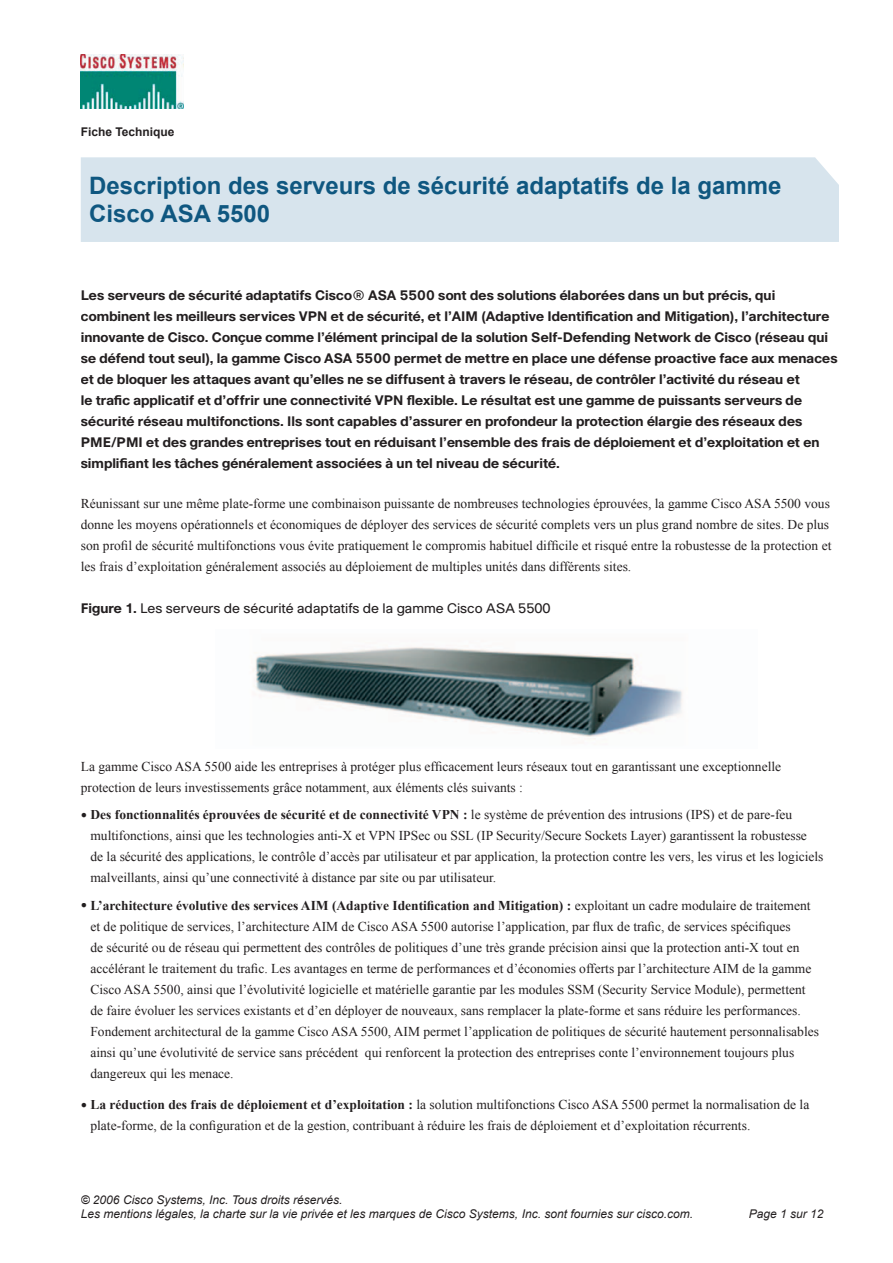
<style>
.page{position:relative;width:893px;height:1263px;background:#fff}
.page>*{position:absolute;margin:0;border:0;box-sizing:border-box;transform-origin:0 0}
.t1{font:700 24px/28.8px "Arial";color:#0f5780}
.t2{font:13.5px/21px "Times New Roman";color:#231f20}
.t3{font:700 13.5px/21px "Cisco";color:#231f20}
.t4{font:13.5px "Cisco";color:#231f20}
.t5{font:italic 12px/14.4px "Arial";color:#231f20}
.t6{font:700 12px "Arial";color:#231f20}
.s1{font-weight:700}
.s2{font-size:18px}
</style>
<div class="page">
<img style="left:81px;top:54px;width:102px;height:54px">
<div style="left:81px;top:157px;width:758px;height:85px;background:#d7e4ed"></div>
<img style="left:253px;top:647px;width:430px;height:93px">
<p class="t6" style="left:81px;top:125px;width:95px">Fiche Technique</p>
<h1 class="t1" style="left:89px;top:171px;width:694px">Description des serveurs de sécurité adaptatifs de la gamme<br>Cisco ASA 5500</h1>
<p class="t3" style="left:81px;top:284px;width:758px">Les serveurs de sécurité adaptatifs Cisco® ASA 5500 sont des solutions élaborées dans un but précis, qui combinent les meilleurs services VPN et de sécurité, et l’AIM (Adaptive Identification and Mitigation), l’architecture innovante de Cisco. Conçue comme l’élément principal de la solution Self-Defending Network de Cisco (réseau qui se défend tout seul), la gamme Cisco ASA 5500 permet de mettre en place une défense proactive face aux menaces et de bloquer les attaques avant qu’elles ne se diffusent à travers le réseau, de contrôler l’activité du réseau et<br>le trafic applicatif et d’offrir une connectivité VPN flexible. Le résultat est une gamme de puissants serveurs de sécurité réseau multifonctions. Ils sont capables d’assurer en profondeur la protection élargie des réseaux des PME/PMI et des grandes entreprises tout en réduisant l’ensemble des frais de déploiement et d’exploitation et en simplifiant les tâches généralement associées à un tel niveau de sécurité.</p>
<p class="t2" style="left:81px;top:493px;width:752px">Réunissant sur une même plate-forme une combinaison puissante de nombreuses technologies éprouvées, la gamme Cisco ASA 5500 vous donne les moyens opérationnels et économiques de déployer des services de sécurité complets vers un plus grand nombre de sites. De plus son profil de sécurité multifonctions vous évite pratiquement le compromis habituel difficile et risqué entre la robustesse de la protection et les frais d’exploitation généralement associés au déploiement de multiples unités dans différents sites.</p>
<p class="t4" style="left:81px;top:601px;width:471px"><span class="s1">Figure 1.</span> Les serveurs de sécurité adaptatifs de la gamme Cisco ASA 5500</p>
<p class="t2" style="left:81px;top:756px;width:702px">La gamme Cisco ASA 5500 aide les entreprises à protéger plus efficacement leurs réseaux tout en garantissant une exceptionnelle protection de leurs investissements grâce notamment, aux éléments clés suivants :</p>
<p class="t2" style="left:90px;top:804px;width:734px;text-indent:-10px"><span class="s2">•</span> <span class="s1">Des fonctionnalités éprouvées de sécurité et de connectivité VPN :</span> le système de prévention des intrusions (IPS) et de pare-feu multifonctions, ainsi que les technologies anti-X et VPN IPSec ou SSL (IP Security/Secure Sockets Layer) garantissent la robustesse<br>de la sécurité des applications, le contrôle d’accès par utilisateur et par application, la protection contre les vers, les virus et les logiciels malveillants, ainsi qu’une connectivité à distance par site ou par utilisateur.</p>
<p class="t2" style="left:90px;top:894px;width:730px;text-indent:-10px"><span class="s2">•</span> <span class="s1">L’architecture évolutive des services AIM (Adaptive Identification and Mitigation) :</span> exploitant un cadre modulaire de traitement et de politique de services, l’architecture AIM de Cisco ASA 5500 autorise l’application, par flux de trafic, de services spécifiques<br>de sécurité ou de réseau qui permettent des contrôles de politiques d’une très grande précision ainsi que la protection anti-X tout en accélérant le traitement du trafic. Les avantages en terme de performances et d’économies offerts par l’architecture AIM de la gamme Cisco ASA 5500, ainsi que l’évolutivité logicielle et matérielle garantie par les modules SSM (Security Service Module), permettent de faire évoluer les services existants et d’en déployer de nouveaux, sans remplacer la plate-forme et sans réduire les performances.<br>Fondement architectural de la gamme Cisco ASA 5500, AIM permet l’application de politiques de sécurité hautement personnalisables ainsi qu’une évolutivité de service sans précédent qui renforcent la protection des entreprises conte l’environnement toujours plus dangereux qui les menace.</p>
<p class="t2" style="left:90px;top:1094px;width:720px;text-indent:-10px"><span class="s2">•</span> <span class="s1">La réduction des frais de déploiement et d’exploitation :</span> la solution multifonctions Cisco ASA 5500 permet la normalisation de la plate-forme, de la configuration et de la gestion, contribuant à réduire les frais de déploiement et d’exploitation récurrents.</p>
<p class="t5" style="left:81px;top:1192px;width:614px">© 2006 Cisco Systems, Inc. Tous droits réservés.<br>Les mentions légales, la charte sur la vie privée et les marques de Cisco Systems, Inc. sont fournies sur cisco.com.</p>
<p class="t5" style="left:749px;top:1207px;width:76px">Page 1 sur 12</p>
</div>
